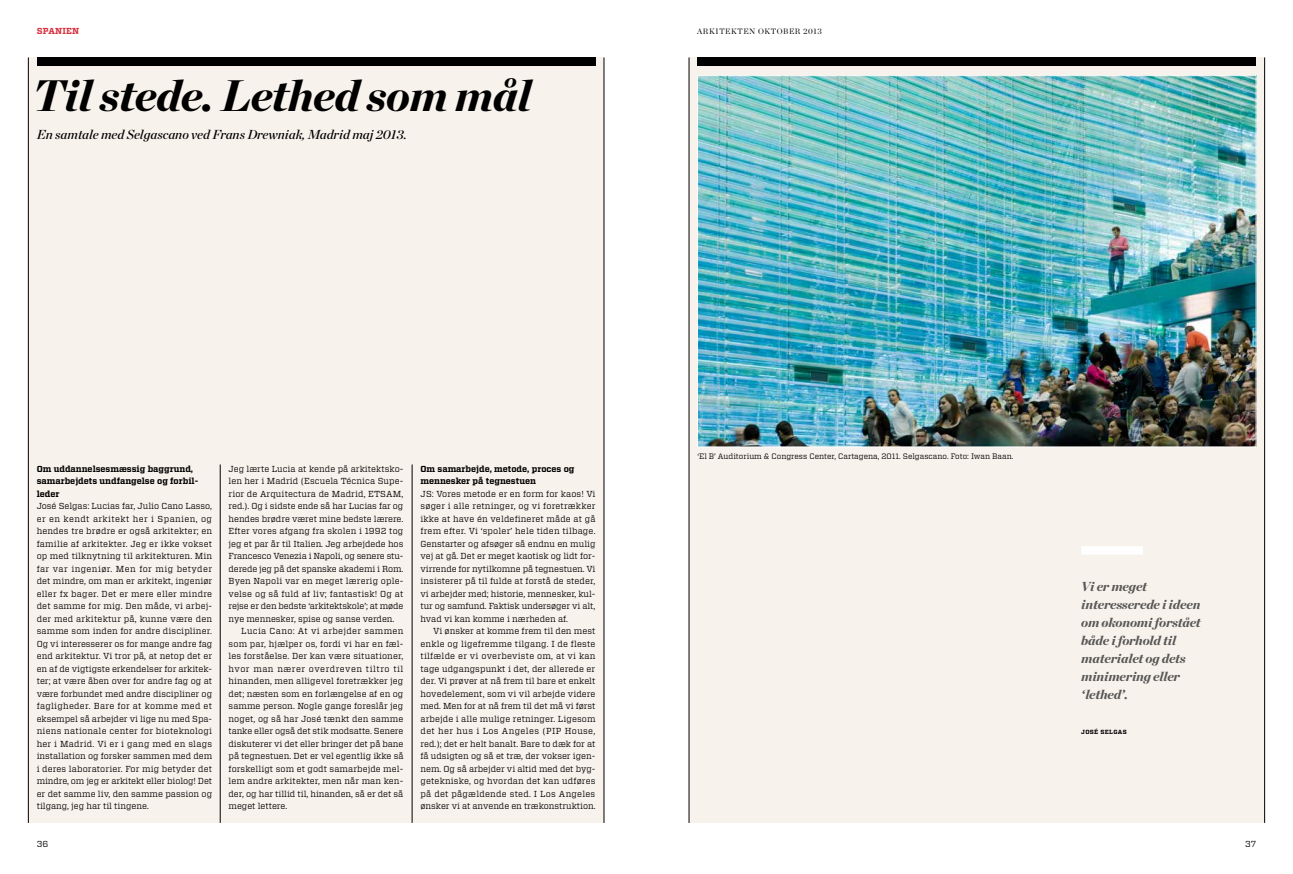
<style>
.page{position:relative;width:1293px;height:874px;background:#fff}
.page>*{position:absolute;margin:0;border:0;box-sizing:border-box;transform-origin:0 0}
.t1{font:italic 900 44px "Chronicle Display";letter-spacing:-.01em;color:#000}
.t2{font:italic 900 13px/18px "Chronicle Display";letter-spacing:-.01em;color:#575756}
.t3{font:italic 13px "Chronicle Display Semi";color:#000}
.t4{font:8.7px/12.5px "Vitesse";color:#000;text-align:justify}
.t5{font:700 8.7px/12.5px "Vitesse";color:#000}
.t6{font:700 8.7px "Vitesse";letter-spacing:.02em;color:#db3241}
.t7{font:7.8px "Vitesse";color:#000}
.t8{font:7.8px "Chronicle Display";letter-spacing:.075em;color:#000}
.t9{font:700 6px "Vitesse";letter-spacing:.05em;color:#000}
.s1{font-size:8px}
</style>
<div class="page">
<div style="left:689px;top:57px;width:575px;height:765px;background:#f8f2ec"></div>
<div style="left:28px;top:57px;width:576px;height:765px;background:#f8f2ec"></div>
<hr style="left:1264px;top:57px;width:1px;height:765px;background:#000">
<hr style="left:689px;top:57px;width:1px;height:765px;background:#000">
<div style="left:697px;top:57px;width:559px;height:9px;background:#000"></div>
<hr style="left:604px;top:57px;width:1px;height:765px;background:#000">
<hr style="left:28px;top:57px;width:1px;height:765px;background:#000">
<div style="left:37px;top:57px;width:558px;height:9px;background:#000"></div>
<hr style="left:220px;top:464px;width:1px;height:358px;background:#000">
<hr style="left:412px;top:464px;width:1px;height:358px;background:#000">
<div style="left:1081px;top:546px;width:62px;height:8px;background:#fff"></div>
<img style="left:699px;top:77px;width:555px;height:368px">
<p class="t6" style="left:37px;top:25px;width:44px">SPANIEN</p>
<h1 class="t1" style="left:32px;top:58px;width:500px">Til stede. Lethed som mål</h1>
<h2 class="t3" style="left:37px;top:124px;width:371px">En samtale med Selgascano ved Frans Drewniak, Madrid maj 2013.</h2>
<p class="t8" style="left:697px;top:25px;width:126px">ARKITEKTEN OKTOBER <span class="s1">2013</span></p>
<p class="t5" style="left:37px;top:462px;width:163px">Om uddannelsesmæssig baggrund, samarbejdets undfangelse og forbil&shy;leder</p>
<p class="t4" style="left:37px;top:499px;width:177px">José Selgas: Lucias far, Julio Cano Lasso, er en kendt arkitekt her i Spanien, og hendes tre brødre er også arkitekter; en familie af arkitekter. Jeg er ikke vokset op med tilknytning til arkitekturen. Min far var ingeniør. Men for mig betyder det mindre, om man er arkitekt, ingeniør eller fx bager. Det er mere eller mindre det samme for mig. Den måde, vi arbej&shy;der med arkitektur på, kunne være den samme som inden for andre discipliner.<br>Og vi interesserer os for mange andre fag end arkitektur. Vi tror på, at netop det er en af de vigtigste erkendelser for arkitek&shy;ter; at være åben over for andre fag og at være forbundet med andre discipliner og fagligheder. Bare for at komme med et eksempel så arbejder vi lige nu med Spa&shy;niens nationale center for bioteknologi her i Madrid. Vi er i gang med en slags installation og forsker sammen med dem i deres laboratorier. For mig betyder det mindre, om jeg er arkitekt eller biolog! Det er det samme liv, den samme passion og tilgang, jeg har til tingene.</p>
<p class="t4" style="left:228px;top:462px;width:176px">Jeg lærte Lucia at kende på arkitektsko&shy;len her i Madrid (Escuela Técnica Supe&shy;rior de Arquitectura de Madrid, ETSAM, red.). Og i sidste ende så har Lucias far og hendes brødre været mine bedste lærere.<br>Efter vores afgang fra skolen i 1992 tog jeg et par år til Italien. Jeg arbejdede hos Francesco Venezia i Napoli, og senere stu&shy;derede jeg på det spanske akademi i Rom.<br>Byen Napoli var en meget lærerig ople&shy;velse og så fuld af liv; fantastisk! Og at rejse er den bedste ‘arkitektskole’; at møde nye mennesker, spise og sanse verden.</p>
<p class="t4" style="left:228px;top:624px;width:176px;text-indent:13px">Lucia Cano: At vi arbejder sammen som par, hjælper os, fordi vi har en fæl&shy;les forståelse. Der kan være situationer, hvor man nærer overdreven tiltro til hinanden, men alligevel foretrækker jeg det; næsten som en forlængelse af en og samme person. Nogle gange foreslår jeg noget, og så har José tænkt den samme tanke eller også det stik modsatte. Senere diskuterer vi det eller bringer det på bane på tegnestuen. Det er vel egentlig ikke så forskelligt som et godt samarbejde mel&shy;lem andre arkitekter, men når man ken&shy;der, og har tillid til, hinanden, så er det så meget lettere.</p>
<p class="t5" style="left:420px;top:462px;width:155px">Om samarbejde, metode, proces og mennesker på tegnestuen</p>
<p class="t4" style="left:420px;top:487px;width:176px">JS: Vores metode er en form for kaos! Vi søger i alle retninger, og vi foretrækker ikke at have én veldefineret måde at gå frem efter. Vi ‘spoler’ hele tiden tilbage.<br>Genstarter og afsøger så endnu en mulig vej at gå. Det er meget kaotisk og lidt for&shy;virrende for nytilkomne på tegnestuen. Vi insisterer på til fulde at forstå de steder, vi arbejder med; historie, mennesker, kul&shy;tur og samfund. Faktisk undersøger vi alt, hvad vi kan komme i nærheden af.</p>
<p class="t4" style="left:420px;top:624px;width:176px;text-indent:13px">Vi ønsker at komme frem til den mest enkle og ligefremme tilgang. I de fleste tilfælde er vi overbeviste om, at vi kan tage udgangspunkt i det, der allerede er der. Vi prøver at nå frem til bare et enkelt hovedelement, som vi vil arbejde videre med. Men for at nå frem til det må vi først arbejde i alle mulige retninger. Ligesom det her hus i Los Angeles (PIP House, red.); det er helt banalt. Bare to dæk for at få udsigten og så et træ, der vokser igen&shy;nem. Og så arbejder vi altid med det byg&shy;getekniske, og hvordan det kan udføres på det pågældende sted. I Los Angeles ønsker vi at anvende en trækonstruktion.</p>
<p class="t7" style="left:697px;top:450px;width:317px">‘El B’ Auditorium &amp; Congress Center, Cartagena, 2011. Selgascano. Foto: Iwan Baan.</p>
<h2 class="t2" style="left:1081px;top:575px;width:121px">Vi er meget interesserede i ideen om økonomi forstået både i forhold til materialet og dets minimering eller ‘lethed’.</h2>
<p class="t9" style="left:1081px;top:727px;width:47px">JOSÉ SELGAS</p>
<p class="t4" style="left:37px;top:837px;width:13px">36</p>
<p class="t4" style="left:1245px;top:837px;width:12px">37</p>
</div>
